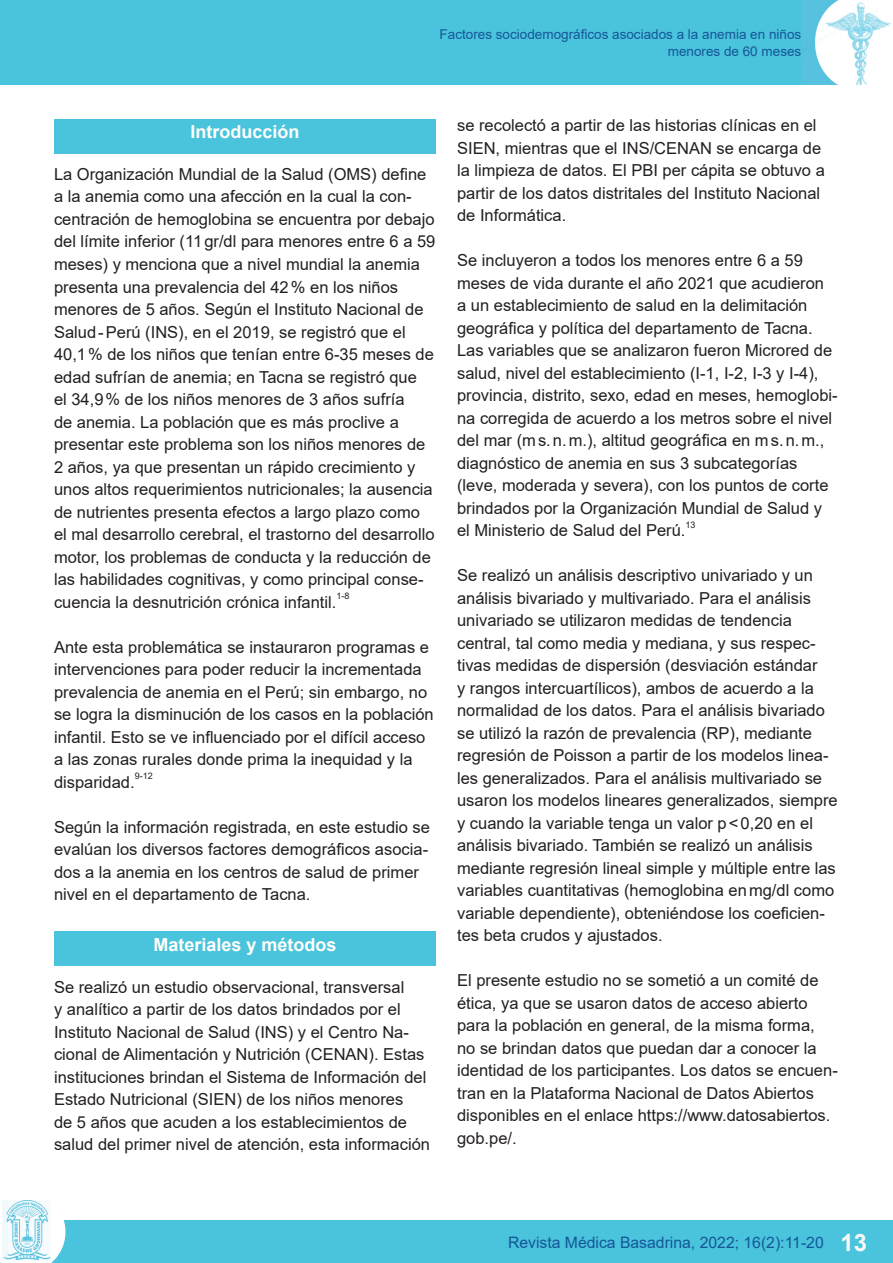
<style>
.page{position:relative;width:893px;height:1263px;background:#fff}
.page>*{position:absolute;margin:0;border:0;box-sizing:border-box;transform-origin:0 0}
.t1{font:700 24px "Arial";color:#f7f7f8}
.t2{font:700 18px "Arial";color:#fffefa}
.t3{font:16.5px/22.5px "Arial";color:#231f20}
.t4{font:15.75px "Arial";color:#165698}
.t5{font:13.5px/16.5px "Arial";color:#165698;text-align:right}
.t6{font:9px "Arial";color:#231f20}
</style>
<div class="page">
<div style="left:1px;top:0;width:892px;height:85px;background:#49c4dc"></div>
<img style="left:801px;top:0;width:92px;height:85px">
<div style="left:0;top:1221px;width:893px;height:42px;background:#49c4dc"></div>
<svg style="left:0;top:1200px;width:65px;height:63px"></svg>
<img style="left:3px;top:1200px;width:48px;height:60px">
<div style="left:54px;top:119px;width:382px;height:34px;background:#49c4dc"></div>
<div style="left:54px;top:931px;width:382px;height:34px;background:#49c4dc"></div>
<p class="t5" style="left:440px;top:26px;width:363px">Factores sociodemográficos asociados a la anemia en niños menores de 60 meses</p>
<p class="t2" style="left:190px;top:119px;width:111px">Introducción</p>
<p class="t3" style="left:54px;top:163px;width:383px">La Organización Mundial de la Salud (OMS) define a la anemia como una afección en la cual la con&shy;centración de hemoglobina se encuentra por debajo del límite inferior (11gr/dl para menores entre 6 a 59 meses) y menciona que a nivel mundial la anemia presenta una prevalencia del 42% en los niños menores de 5 años. Según el Instituto Nacional de Salud-Perú (INS), en el 2019, se registró que el 40,1% de los niños que tenían entre 6-35 meses de edad sufrían de anemia; en Tacna se registró que<br>el 34,9% de los niños menores de 3 años sufría<br>de anemia. La población que es más proclive a presentar este problema son los niños menores de 2 años, ya que presentan un rápido crecimiento y unos altos requerimientos nutricionales; la ausencia de nutrientes presenta efectos a largo plazo como el mal desarrollo cerebral, el trastorno del desarrollo motor, los problemas de conducta y la reducción de las habilidades cognitivas, y como principal conse&shy;cuencia la desnutrición crónica infantil.</p>
<p class="t6" style="left:336px;top:590px;width:15px">1-8</p>
<p class="t3" style="left:54px;top:635px;width:381px">Ante esta problemática se instauraron programas e intervenciones para poder reducir la incrementada prevalencia de anemia en el Perú; sin embargo, no se logra la disminución de los casos en la población infantil. Esto se ve influenciado por el difícil acceso a las zonas rurales donde prima la inequidad y la disparidad.</p>
<p class="t6" style="left:135px;top:770px;width:20px">9-12</p>
<p class="t3" style="left:54px;top:815px;width:378px">Según la información registrada, en este estudio se evalúan los diversos factores demográficos asocia&shy;dos a la anemia en los centros de salud de primer nivel en el departamento de Tacna.</p>
<p class="t2" style="left:153px;top:931px;width:185px">Materiales y métodos</p>
<p class="t3" style="left:54px;top:975px;width:377px">Se realizó un estudio observacional, transversal<br>y analítico a partir de los datos brindados por el Instituto Nacional de Salud (INS) y el Centro Na&shy;cional de Alimentación y Nutrición (CENAN). Estas instituciones brindan el Sistema de Información del Estado Nutricional (SIEN) de los niños menores<br>de 5 años que acuden a los establecimientos de salud del primer nivel de atención, esta información</p>
<p class="t3" style="left:457px;top:114px;width:369px">se recolectó a partir de las historias clínicas en el SIEN, mientras que el INS/CENAN se encarga de la limpieza de datos. El PBI per cápita se obtuvo a partir de los datos distritales del Instituto Nacional de Informática.</p>
<p class="t3" style="left:457px;top:249px;width:382px">Se incluyeron a todos los menores entre 6 a 59 meses de vida durante el año 2021 que acudieron<br>a un establecimiento de salud en la delimitación geográfica y política del departamento de Tacna.<br>Las variables que se analizaron fueron Microred de salud, nivel del establecimiento (I-1, I-2, I-3 y I-4), provincia, distrito, sexo, edad en meses, hemoglobi&shy;na corregida de acuerdo a los metros sobre el nivel del mar (ms.n.m.), altitud geográfica en ms.n.m., diagnóstico de anemia en sus 3 subcategorías (leve, moderada y severa), con los puntos de corte brindados por la Organización Mundial de Salud y el Ministerio de Salud del Perú.</p>
<p class="t6" style="left:685px;top:518px;width:12px">13</p>
<p class="t3" style="left:457px;top:564px;width:382px">Se realizó un análisis descriptivo univariado y un análisis bivariado y multivariado. Para el análisis univariado se utilizaron medidas de tendencia central, tal como media y mediana, y sus respec&shy;tivas medidas de dispersión (desviación estándar<br>y rangos intercuartílicos), ambos de acuerdo a la normalidad de los datos. Para el análisis bivariado se utilizó la razón de prevalencia (RP), mediante regresión de Poisson a partir de los modelos linea&shy;les generalizados. Para el análisis multivariado se usaron los modelos lineares generalizados, siempre y cuando la variable tenga un valor p&lt;0,20 en el análisis bivariado. También se realizó un análisis mediante regresión lineal simple y múltiple entre las variables cuantitativas (hemoglobina enmg/dl como variable dependiente), obteniéndose los coeficien&shy;tes beta crudos y ajustados.</p>
<p class="t3" style="left:457px;top:969px;width:382px">El presente estudio no se sometió a un comité de ética, ya que se usaron datos de acceso abierto para la población en general, de la misma forma,<br>no se brindan datos que puedan dar a conocer la identidad de los participantes. Los datos se encuen&shy;tran en la Plataforma Nacional de Datos Abiertos disponibles en el enlace https://www.datosabiertos. gob.pe/.</p>
<p class="t4" style="left:508px;top:1231px;width:317px">Revista Médica Basadrina, 2022; 16(2):11-20</p>
<p class="t1" style="left:840px;top:1225px;width:28px">13</p>
</div>
